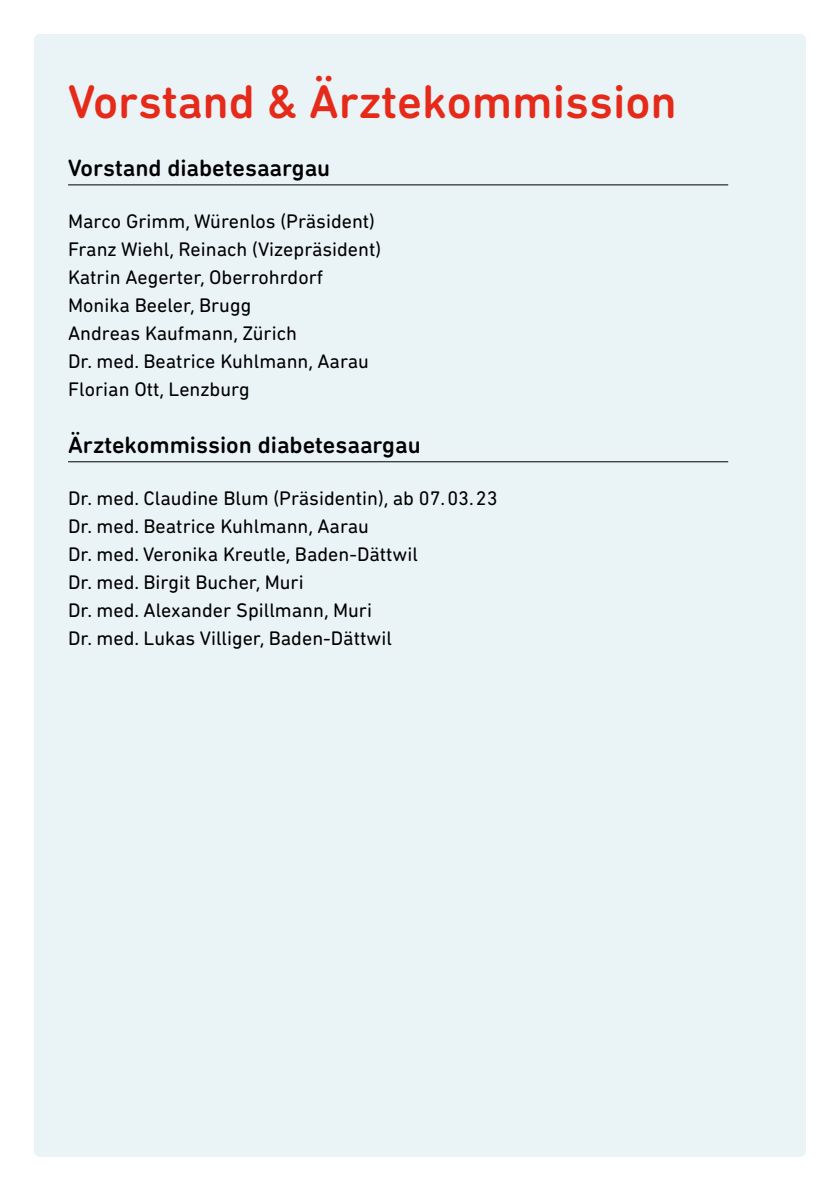
<style>
.page{position:relative;width:840px;height:1191px;background:#fff}
.page>*{position:absolute;margin:0;border:0;box-sizing:border-box;transform-origin:0 0}
.t1{font:500 48px "DIN Next Rounded LT Pro";color:#e52a1a}
.t2{font:500 24px "DIN Next Rounded LT Pro";color:#000}
.t3{font:20px/28px "DIN Next Rounded LT Pro";color:#000}
</style>
<div class="page">
<div style="left:34px;top:34px;width:771px;height:1123px;background:#eaf3f6;border-radius:6px"></div>
<hr style="left:68px;top:184px;width:659px;height:1px;background:#000">
<hr style="left:68px;top:461px;width:659px;height:1px;background:#000">
<h1 class="t1" style="left:68px;top:74px;width:610px">Vorstand &amp; Ärztekommission</h1>
<p class="t2" style="left:68px;top:154px;width:263px">Vorstand diabetesaargau</p>
<p class="t3" style="left:68px;top:207px;width:314px">Marco Grimm, Würenlos (Präsident)<br>Franz Wiehl, Reinach (Vizepräsident)<br>Katrin Aegerter, Oberrohrdorf<br>Monika Beeler, Brugg<br>Andreas Kaufmann, Zürich<br>Dr. med. Beatrice Kuhlmann, Aarau<br>Florian Ott, Lenzburg</p>
<p class="t2" style="left:68px;top:431px;width:354px">Ärztekommission diabetesaargau</p>
<p class="t3" style="left:68px;top:484px;width:430px">Dr. med. Claudine Blum (Präsidentin), ab 07.03.23<br>Dr. med. Beatrice Kuhlmann, Aarau<br>Dr. med. Veronika Kreutle, Baden-Dättwil<br>Dr. med. Birgit Bucher, Muri<br>Dr. med. Alexander Spillmann, Muri<br>Dr. med. Lukas Villiger, Baden-Dättwil</p>
</div>
